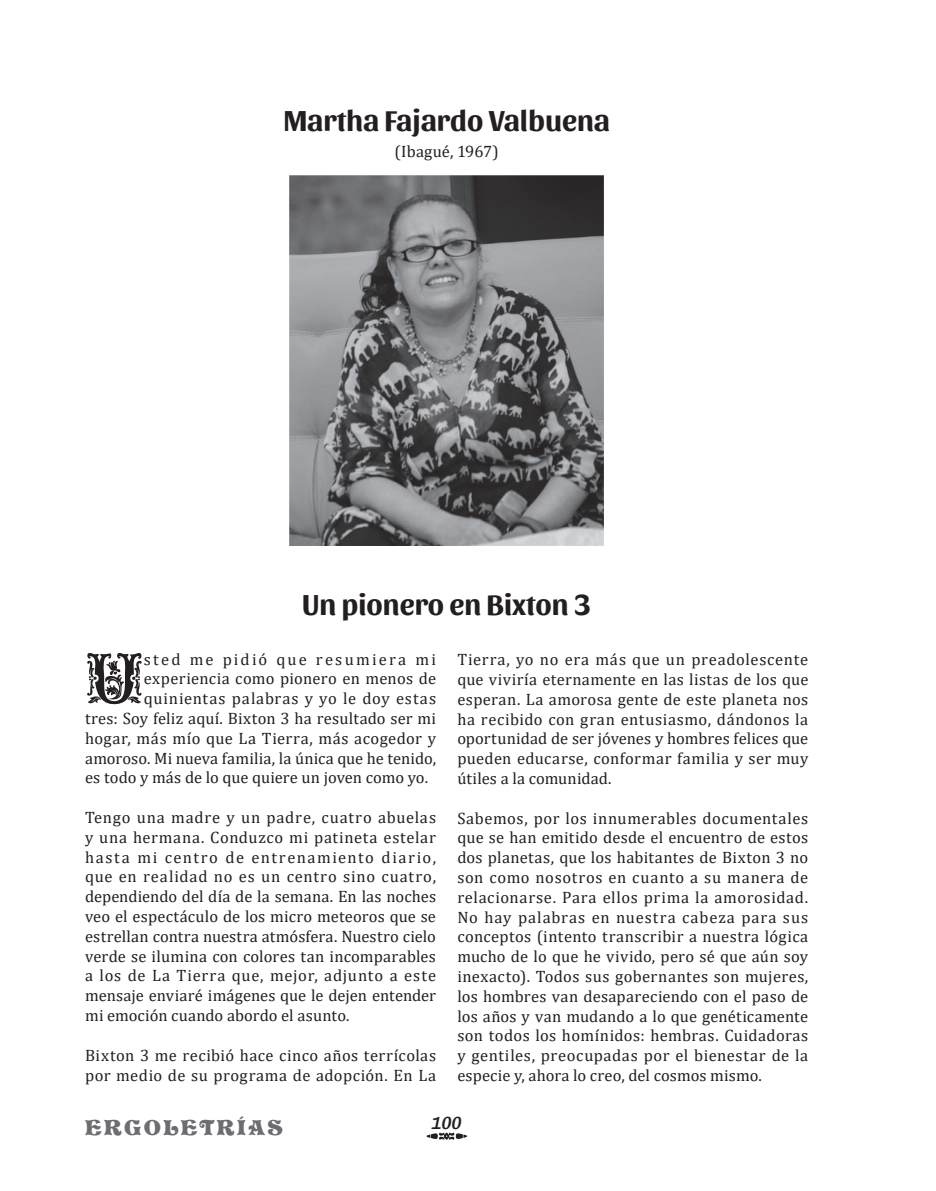
<style>
.page{position:relative;width:936px;height:1191px;background:#fff}
.page>*{position:absolute;margin:0;border:0;box-sizing:border-box;transform-origin:0 0}
.t1{font:73.2px "Beauty Initials";color:#231f20}
.t2{font:700 30px "Sansita";color:#231f20}
.t3{font:21px "Storybook";letter-spacing:.11em;color:#6c6d70}
.t4{font:italic 18px "Sansita";color:#231f20}
.t5{font:16.5px/19.8px "Cambria";letter-spacing:.015em;color:#231f20;text-align:justify}
.t6{font:16.5px "Cambria";letter-spacing:-.005em;color:#231f20}
.t7{font:16.5px "Cambria";letter-spacing:.05em;color:#231f20}
.t8{font:16.5px "Cambria";letter-spacing:.14em;color:#231f20}
</style>
<div class="page">
<svg style="left:426px;top:1132px;width:41px;height:7px"></svg>
<img style="left:289px;top:176px;width:315px;height:370px">
<p class="t2" style="left:283px;top:103px;width:328px">Martha Fajardo Valbuena</p>
<p class="t5" style="left:394px;top:141px;width:106px">(Ibagué, 1967)</p>
<p class="t2" style="left:302px;top:587px;width:290px">Un pionero en Bixton 3</p>
<p class="t1" style="left:85px;top:648px;width:60px">U</p>
<p class="t8" style="left:144px;top:649px;width:294px">sted me pidió que resumiera mi</p>
<p class="t5" style="left:144px;top:669px;width:294px">experiencia como pionero en menos de</p>
<p class="t7" style="left:144px;top:689px;width:294px">quinientas palabras y yo le doy estas</p>
<p class="t5" style="left:85px;top:708px;width:352px">tres: Soy feliz aquí. Bixton 3 ha resultado ser mi</p>
<p class="t5" style="left:85px;top:728px;width:352px">hogar, más mío que La Tierra, más acogedor y</p>
<p class="t5" style="left:85px;top:748px;width:352px">amoroso. Mi nueva familia, la única que he tenido,</p>
<p class="t6" style="left:85px;top:768px;width:344px">es todo y más de lo que quiere un joven como yo.</p>
<p class="t5" style="left:85px;top:807px;width:352px">Tengo una madre y un padre, cuatro abuelas y una hermana. Conduzco mi patineta estelar hasta mi centro de entrenamiento diario, que en realidad no es un centro sino cuatro, dependiendo del día de la semana. En las noches veo el espectáculo de los micro meteoros que se estrellan contra nuestra atmósfera. Nuestro cielo verde se ilumina con colores tan incomparables a los de La Tierra que, mejor, adjunto a este mensaje enviaré imágenes que le dejen entender mi emoción cuando abordo el asunto.</p>
<p class="t5" style="left:85px;top:1045px;width:352px">Bixton 3 me recibió hace cinco años terrícolas por medio de su programa de adopción. En La</p>
<p class="t5" style="left:457px;top:649px;width:352px">Tierra, yo no era más que un preadolescente que viviría eternamente en las listas de los que esperan. La amorosa gente de este planeta nos ha recibido con gran entusiasmo, dándonos la oportunidad de ser jóvenes y hombres felices que pueden educarse, conformar familia y ser muy útiles a la comunidad.</p>
<p class="t5" style="left:457px;top:808px;width:352px">Sabemos, por los innumerables documentales que se han emitido desde el encuentro de estos dos planetas, que los habitantes de Bixton 3 no son como nosotros en cuanto a su manera de relacionarse. Para ellos prima la amorosidad.<br>No hay palabras en nuestra cabeza para sus conceptos (intento transcribir a nuestra lógica mucho de lo que he vivido, pero sé que aún soy inexacto). Todos sus gobernantes son mujeres, los hombres van desapareciendo con el paso de los años y van mudando a lo que genéticamente son todos los homínidos: hembras. Cuidadoras y gentiles, preocupadas por el bienestar de la especie y, ahora lo creo, del cosmos mismo.</p>
<p class="t3" style="left:85px;top:1115px;width:200px">ERGOLETRÍAS</p>
<p class="t4" style="left:432px;top:1111px;width:31px">100</p>
</div>
